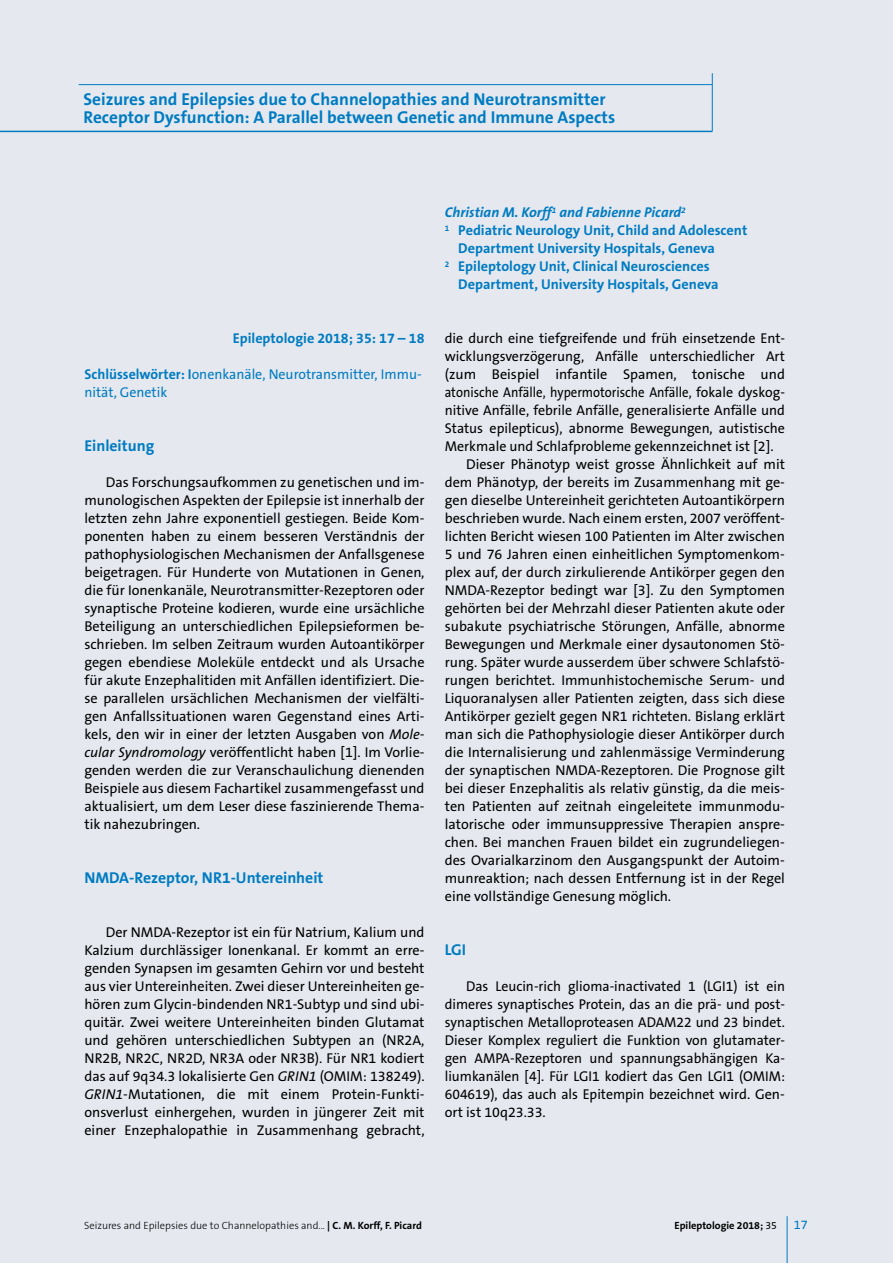
<style>
.page{position:relative;width:893px;height:1263px;background:#e5e9ef}
.page>*{position:absolute;margin:0;border:0;box-sizing:border-box;transform-origin:0 0}
.t1{font:700 17.25px/18px "The Sans B W7";color:#007bc2}
.t2{font:700 15.75px "The Sans B W7";color:#007bc2}
.t3{font:14.25px/18px "The Sans B W5 Plain";color:#000;text-align:justify}
.t4{font:700 14.25px "The Sans B W7";color:#007bc2}
.t5{font:14.25px/18px "The Sans B W5 Plain";color:#007bc2}
.t6{font:14.25px "The Sans B W5 Plain";color:#000;scale:.9 1}
.t7{font:italic 700 14.25px "The Sans B W7";color:#007bc2}
.t8{font:12.75px "The Sans B W5 Plain";color:#007bc2}
.t9{font:300 10.5px "The Sans B W3";color:#000}
.t10{font:700 10.5px "The Sans B W7";color:#000}
.s1{font-family:"The Sans B W7";font-weight:700}
.s2{font-style:italic}
.s3{font-family:"The Sans B W5 Plain";font-weight:400}
</style>
<div class="page">
<hr style="left:787px;top:1216px;width:1px;height:47px;background:#007bc2">
<hr style="left:0;top:131px;width:712px;height:1px;background:#007bc2">
<hr style="left:79px;top:84px;width:633px;height:1px;background:#007bc2">
<hr style="left:712px;top:73px;width:1px;height:58px;background:#007bc2">
<p class="t1" style="left:84px;top:90px;width:533px">Seizures and Epilepsies due to Channelopathies and Neurotransmitter<br>Receptor Dysfunction: A Parallel between Genetic and Immune Aspects</p>
<p class="t4" style="left:233px;top:329px;width:193px">Epileptologie 2018; 35: 17 – 18</p>
<p class="t5" style="left:84px;top:366px;width:339px"><span class="s1">Schlüsselwörter: I</span>onenkanäle, Neurotransmitter, Immu&shy;nität, Genetik</p>
<p class="t2" style="left:84px;top:436px;width:71px">Einleitung</p>
<p class="t3" style="left:84px;top:474px;width:342px;text-indent:21px">Das Forschungsaufkommen zu genetischen und im&shy;munologischen Aspekten der Epilepsie ist innerhalb der letzten zehn Jahre exponentiell gestiegen. Beide Kom&shy;ponenten haben zu einem besseren Verständnis der pathophysiologischen Mechanismen der Anfallsgenese beigetragen. Für Hunderte von Mutationen in Genen, die für Ionenkanäle, Neurotransmitter-Rezeptoren oder synaptische Proteine kodieren, wurde eine ursächliche Beteiligung an unterschiedlichen Epilepsieformen be&shy;schrieben. Im selben Zeitraum wurden Autoantikörper gegen ebendiese Moleküle entdeckt und als Ursache für akute Enzephalitiden mit Anfällen identifiziert. Die&shy;se parallelen ursächlichen Mechanismen der vielfälti&shy;gen Anfallssituationen waren Gegenstand eines Arti&shy;kels, den wir in einer der letzten Ausgaben von <span class="s2">Mole&shy;cular Syndromology</span> veröffentlicht haben [1]. Im Vorlie&shy;genden werden die zur Veranschaulichung dienenden Beispiele aus diesem Fachartikel zusammengefasst und aktualisiert, um dem Leser diese faszinierende Thema&shy;tik nahezubringen.</p>
<p class="t2" style="left:84px;top:868px;width:241px">NMDA-Rezeptor, NR1-Untereinheit</p>
<p class="t3" style="left:84px;top:924px;width:342px;text-indent:21px">Der NMDA-Rezeptor ist ein für Natrium, Kalium und Kalzium durchlässiger Ionenkanal. Er kommt an erre&shy;genden Synapsen im gesamten Gehirn vor und besteht aus vier Untereinheiten. Zwei dieser Untereinheiten ge&shy;hören zum Glycin-bindenden NR1-Subtyp und sind ubi&shy;quitär. Zwei weitere Untereinheiten binden Glutamat und gehören unterschiedlichen Subtypen an (NR2A, NR2B, NR2C, NR2D, NR3A oder NR3B). Für NR1 kodiert das auf 9q34.3 lokalisierte Gen <span class="s2">GRIN1</span> (OMIM: 138249).<br><span class="s2">GRIN1</span>-Mutationen, die mit einem Protein-Funkti&shy;onsverlust einhergehen, wurden in jüngerer Zeit mit einer Enzephalopathie in Zusammenhang gebracht,</p>
<p class="t7" style="left:445px;top:203px;width:243px">Christian M. Korff<sup>1</sup> and Fabienne Picard<sup>2</sup></p>
<p class="t4" style="left:445px;top:221px;width:304px"><sup>1</sup> Pediatric Neurology Unit, Child and Adolescent</p>
<p class="t4" style="left:458px;top:239px;width:258px">Department University Hospitals, Geneva</p>
<p class="t4" style="left:445px;top:257px;width:266px"><sup>2</sup> Epileptology Unit, Clinical Neurosciences</p>
<p class="t4" style="left:458px;top:275px;width:262px">Department, University Hospitals, Geneva</p>
<p class="t3" style="left:445px;top:330px;width:342px">die durch eine tiefgreifende und früh einsetzende Ent-</p>
<p class="t3" style="left:445px;top:348px;width:342px">wicklungsverzögerung, Anfälle unterschiedlicher Art</p>
<p class="t3" style="left:445px;top:366px;width:342px">(zum Beispiel infantile Spamen, tonische und</p>
<p class="t6" style="left:445px;top:383px;width:379px">atonische Anfälle, hypermotorische Anfälle, fokale dyskog-</p>
<p class="t3" style="left:445px;top:402px;width:342px">nitive Anfälle, febrile Anfälle, generalisierte Anfälle und</p>
<p class="t3" style="left:445px;top:420px;width:342px">Status epilepticus), abnorme Bewegungen, autistische</p>
<p class="t3" style="left:445px;top:438px;width:330px">Merkmale und Schlafprobleme gekennzeichnet ist [2].</p>
<p class="t3" style="left:466px;top:456px;width:320px">Dieser Phänotyp weist grosse Ähnlichkeit auf mit</p>
<p class="t3" style="left:445px;top:474px;width:342px">dem Phänotyp, der bereits im Zusammenhang mit ge-</p>
<p class="t3" style="left:445px;top:492px;width:342px">gen dieselbe Untereinheit gerichteten Autoantikörpern</p>
<p class="t3" style="left:445px;top:510px;width:342px">beschrieben wurde. Nach einem ersten, 2007 veröffent-</p>
<p class="t3" style="left:445px;top:528px;width:342px">lichten Bericht wiesen 100 Patienten im Alter zwischen</p>
<p class="t3" style="left:445px;top:546px;width:342px">5 und 76 Jahren einen einheitlichen Symptomenkom-</p>
<p class="t3" style="left:445px;top:564px;width:342px">plex auf, der durch zirkulierende Antikörper gegen den</p>
<p class="t3" style="left:445px;top:582px;width:342px">NMDA-Rezeptor bedingt war [3]. Zu den Symptomen</p>
<p class="t3" style="left:445px;top:600px;width:342px">gehörten bei der Mehrzahl dieser Patienten akute oder</p>
<p class="t3" style="left:445px;top:618px;width:342px">subakute psychiatrische Störungen, Anfälle, abnorme</p>
<p class="t3" style="left:445px;top:636px;width:342px">Bewegungen und Merkmale einer dysautonomen Stö-</p>
<p class="t3" style="left:445px;top:654px;width:342px">rung. Später wurde ausserdem über schwere Schlafstö-</p>
<p class="t3" style="left:445px;top:672px;width:342px">rungen berichtet. Immunhistochemische Serum- und</p>
<p class="t3" style="left:445px;top:690px;width:342px">Liquoranalysen aller Patienten zeigten, dass sich diese</p>
<p class="t3" style="left:445px;top:708px;width:342px">Antikörper gezielt gegen NR1 richteten. Bislang erklärt</p>
<p class="t3" style="left:445px;top:726px;width:342px">man sich die Pathophysiologie dieser Antikörper durch</p>
<p class="t3" style="left:445px;top:744px;width:342px">die Internalisierung und zahlenmässige Verminderung</p>
<p class="t3" style="left:445px;top:762px;width:342px">der synaptischen NMDA-Rezeptoren. Die Prognose gilt</p>
<p class="t3" style="left:445px;top:780px;width:342px">bei dieser Enzephalitis als relativ günstig, da die meis-</p>
<p class="t3" style="left:445px;top:798px;width:342px">ten Patienten auf zeitnah eingeleitete immunmodu-</p>
<p class="t3" style="left:445px;top:815px;width:342px">latorische oder immunsuppressive Therapien anspre-</p>
<p class="t3" style="left:445px;top:833px;width:342px">chen. Bei manchen Frauen bildet ein zugrundeliegen-</p>
<p class="t3" style="left:445px;top:851px;width:342px">des Ovarialkarzinom den Ausgangspunkt der Autoim-</p>
<p class="t3" style="left:445px;top:869px;width:342px">munreaktion; nach dessen Entfernung ist in der Regel</p>
<p class="t3" style="left:445px;top:887px;width:228px">eine vollständige Genesung möglich.</p>
<p class="t2" style="left:445px;top:940px;width:23px">LGI</p>
<p class="t3" style="left:445px;top:978px;width:342px;text-indent:21px">Das Leucin-rich glioma-inactivated 1 (LGI1) ist ein dimeres synaptisches Protein, das an die prä- und post&shy;synaptischen Metalloproteasen ADAM22 und 23 bindet.<br>Dieser Komplex reguliert die Funktion von glutamater&shy;gen AMPA-Rezeptoren und spannungsabhängigen Ka&shy;liumkanälen [4]. Für LGI1 kodiert das Gen LGI1 (OMIM:<br>604619), das auch als Epitempin bezeichnet wird. Gen&shy;ort ist 10q23.33.</p>
<p class="t9" style="left:84px;top:1219px;width:339px">Seizures and Epilepsies due to Channelopathies and... <span class="s1">| C. M. Korff, F. Picard</span></p>
<p class="t10" style="left:674px;top:1218px;width:104px">Epileptologie 2018; <span class="s3">35</span></p>
<p class="t8" style="left:794px;top:1216px;width:16px">17</p>
</div>
